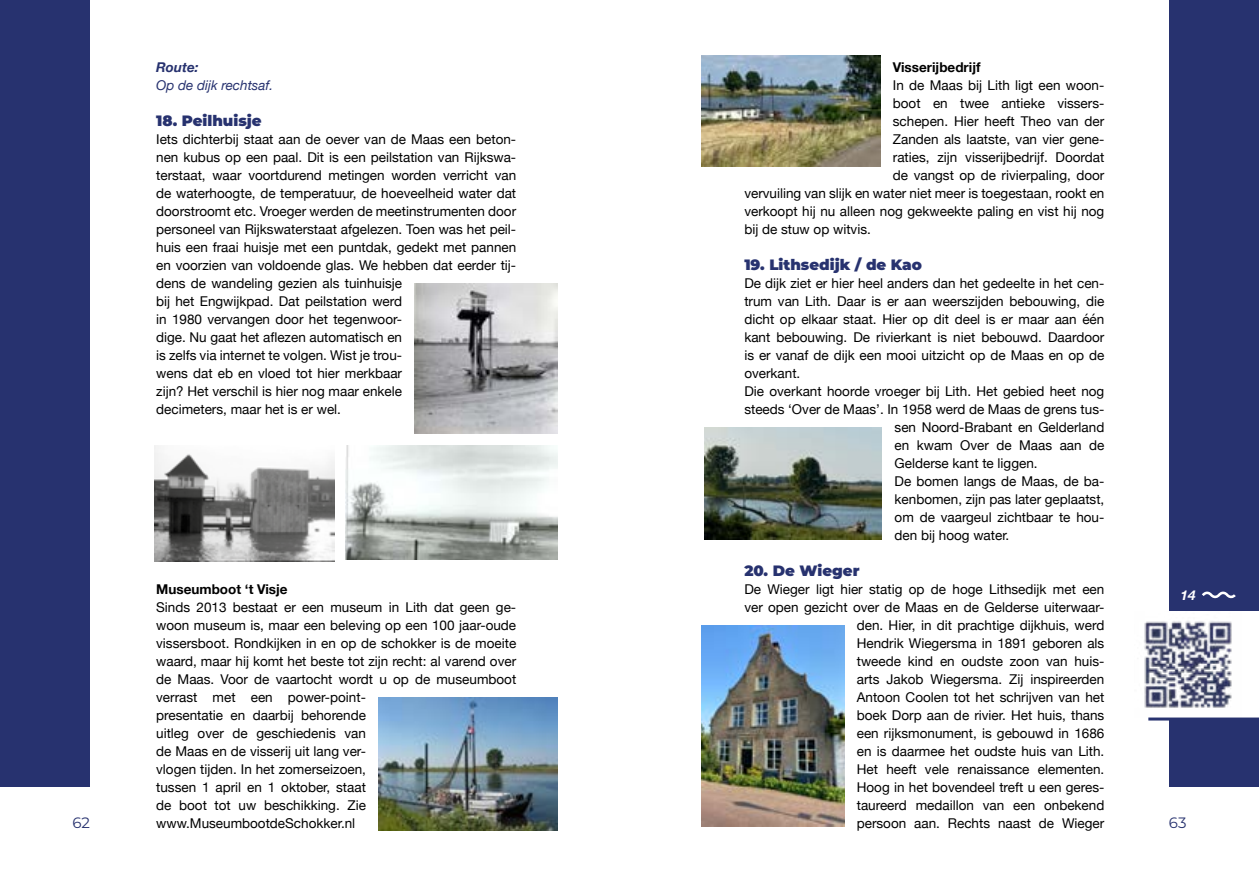
<style>
.page{position:relative;width:1259px;height:893px;background:#fff}
.page>*{position:absolute;margin:0;border:0;box-sizing:border-box;transform-origin:0 0}
.t1{font:900 15px "Montserrat";color:#27326f}
.t2{font:15px "Montserrat";color:#27326f}
.t3{font:13.5px/18px "Helvetica Neue";color:#000}
.t4{font:700 13.5px "Helvetica Neue";color:#000}
.t5{font:italic 13.5px "Helvetica Neue";color:#27326f}
.t6{font:italic 700 13.5px "Helvetica Neue";color:#27326f}
.t7{font:italic 700 13.5px "Helvetica Neue";color:#fff}
</style>
<div class="page">
<div style="left:0;top:0;width:90px;height:787px;background:#27326f"></div>
<div style="left:1169px;top:0;width:90px;height:787px;background:#27326f"></div>
<img style="left:415px;top:283px;width:142px;height:151px">
<img style="left:154px;top:445px;width:180px;height:116px">
<img style="left:345px;top:445px;width:212px;height:115px">
<img style="left:702px;top:55px;width:178px;height:111px">
<img style="left:379px;top:697px;width:179px;height:133px">
<img style="left:704px;top:428px;width:178px;height:112px">
<div style="left:1132px;top:611px;width:127px;height:106px;background:#fff"></div>
<img style="left:1144px;top:621px;width:88px;height:87px">
<hr style="left:1148px;top:717px;width:111px;height:3px;background:#27326f">
<img style="left:702px;top:625px;width:142px;height:202px">
<svg style="left:1202px;top:592px;width:33px;height:6px"></svg>
<p class="t4" style="left:893px;top:56px;width:89px">Visserijbedrijf</p>
<p class="t3" style="left:893px;top:77px;width:213px">In de Maas bij Lith ligt een woon-</p>
<p class="t3" style="left:893px;top:95px;width:213px">boot en twee antieke vissers-</p>
<p class="t3" style="left:893px;top:113px;width:213px">schepen. Hier heeft Theo van der</p>
<p class="t3" style="left:893px;top:131px;width:213px">Zanden als laatste, van vier gene-</p>
<p class="t3" style="left:893px;top:149px;width:213px">raties, zijn visserijbedrijf. Doordat</p>
<p class="t3" style="left:893px;top:167px;width:213px">de vangst op de rivierpaling, door</p>
<p class="t3" style="left:744px;top:185px;width:361px">vervuiling van slijk en water niet meer is toegestaan, rookt en</p>
<p class="t3" style="left:744px;top:203px;width:361px">verkoopt hij nu alleen nog gekweekte paling en vist hij nog</p>
<p class="t3" style="left:744px;top:221px;width:128px">bij de stuw op witvis.</p>
<p class="t1" style="left:744px;top:253px;width:179px">19. Lithsedijk / de Kao</p>
<p class="t3" style="left:744px;top:275px;width:361px">De dijk ziet er hier heel anders dan het gedeelte in het cen-</p>
<p class="t3" style="left:744px;top:293px;width:361px">trum van Lith. Daar is er aan weerszijden bebouwing, die</p>
<p class="t3" style="left:744px;top:311px;width:361px">dicht op elkaar staat. Hier op dit deel is er maar aan één</p>
<p class="t3" style="left:744px;top:329px;width:361px">kant bebouwing. De rivierkant is niet bebouwd. Daardoor</p>
<p class="t3" style="left:744px;top:347px;width:361px">is er vanaf de dijk een mooi uitzicht op de Maas en op de</p>
<p class="t3" style="left:744px;top:365px;width:58px">overkant.</p>
<p class="t3" style="left:744px;top:383px;width:361px">Die overkant hoorde vroeger bij Lith. Het gebied heet nog</p>
<p class="t3" style="left:744px;top:401px;width:361px">steeds ‘Over de Maas’. In 1958 werd de Maas de grens tus-</p>
<p class="t3" style="left:894px;top:419px;width:211px">sen Noord-Brabant en Gelderland</p>
<p class="t3" style="left:894px;top:437px;width:211px">en kwam Over de Maas aan de</p>
<p class="t3" style="left:894px;top:455px;width:145px">Gelderse kant te liggen.</p>
<p class="t3" style="left:894px;top:473px;width:211px">De bomen langs de Maas, de ba-</p>
<p class="t3" style="left:894px;top:491px;width:211px">kenbomen, zijn pas later geplaatst,</p>
<p class="t3" style="left:894px;top:509px;width:211px">om de vaargeul zichtbaar te hou-</p>
<p class="t3" style="left:894px;top:527px;width:116px">den bij hoog water.</p>
<p class="t1" style="left:744px;top:559px;width:117px">20. De Wieger</p>
<p class="t3" style="left:744px;top:581px;width:361px;text-align:right">De Wieger ligt hier statig op de hoge Lithsedijk met een ver open gezicht over de Maas en de Gelderse uiterwaar&shy;den. Hier, in dit prachtige dijkhuis, werd<br>Hendrik Wiegersma in 1891 geboren als<br>tweede kind en oudste zoon van huis-<br>arts Jakob Wiegersma. Zij inspireerden<br>Antoon Coolen tot het schrijven van het<br>boek Dorp aan de rivier. Het huis, thans<br>een rijksmonument, is gebouwd in 1686<br>en is daarmee het oudste huis van Lith.<br>Het heeft vele renaissance elementen.<br>Hoog in het bovendeel treft u een geres-<br>taureerd medaillon van een onbekend<br>persoon aan. Rechts naast de Wieger</p>
<p class="t7" style="left:1180px;top:585px;width:17px">14</p>
<p class="t6" style="left:156px;top:57px;width:44px">Route:</p>
<p class="t5" style="left:156px;top:75px;width:119px">Op de dijk rechtsaf.</p>
<p class="t1" style="left:156px;top:109px;width:107px">18. Peilhuisje</p>
<p class="t3" style="left:156px;top:131px;width:361px">Iets dichterbij staat aan de oever van de Maas een beton&shy;nen kubus op een paal. Dit is een peilstation van Rijkswa&shy;terstaat, waar voortdurend metingen worden verricht van de waterhoogte, de temperatuur, de hoeveelheid water dat doorstroomt etc. Vroeger werden de meetinstrumenten door personeel van Rijkswaterstaat afgelezen. Toen was het peil&shy;huis een fraai huisje met een puntdak, gedekt met pannen en voorzien van voldoende glas. We hebben dat eerder tij&shy;dens de wandeling gezien als tuinhuisje<br>bij het Engwijkpad. Dat peilstation werd<br>in 1980 vervangen door het tegenwoor-<br>dige. Nu gaat het aflezen automatisch en<br>is zelfs via internet te volgen. Wist je trou-<br>wens dat eb en vloed tot hier merkbaar<br>zijn? Het verschil is hier nog maar enkele<br>decimeters, maar het is er wel.</p>
<p class="t4" style="left:156px;top:579px;width:133px">Museumboot ‘t Visje</p>
<p class="t3" style="left:156px;top:599px;width:361px">Sinds 2013 bestaat er een museum in Lith dat geen ge&shy;woon museum is, maar een beleving op een 100 jaar-oude vissersboot. Rondkijken in en op de schokker is de moeite waard, maar hij komt het beste tot zijn recht: al varend over de Maas. Voor de vaartocht wordt u op de museumboot verrast met een power-point-<br>presentatie en daarbij behorende<br>uitleg over de geschiedenis van<br>de Maas en de visserij uit lang ver-<br>vlogen tijden. In het zomerseizoen,<br>tussen 1 april en 1 oktober, staat<br>de boot tot uw beschikking. Zie www.MuseumbootdeSchokker.nl</p>
<p class="t2" style="left:72px;top:812px;width:19px">62</p>
<p class="t2" style="left:1169px;top:812px;width:19px">63</p>
</div>
